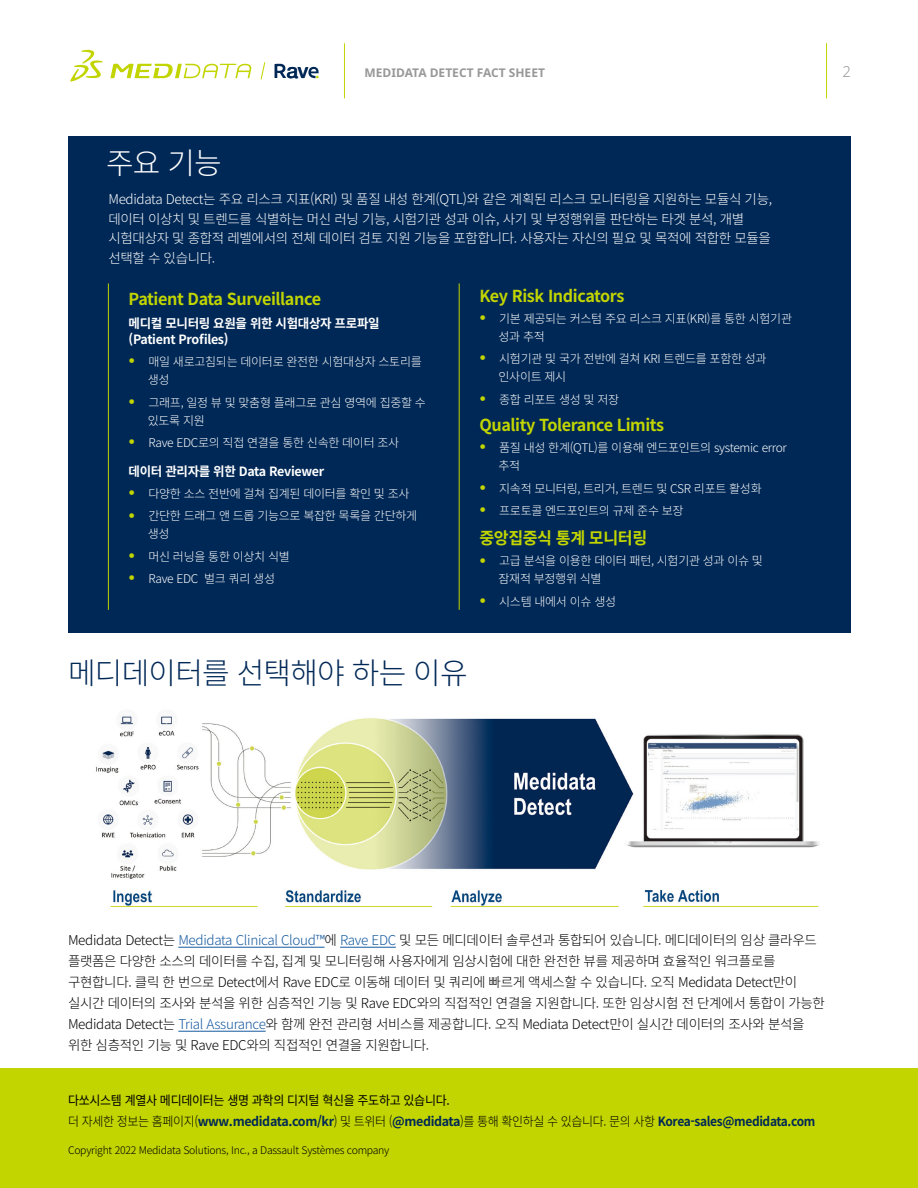
<style>
.page{position:relative;width:918px;height:1188px;background:#fff}
.page>*{position:absolute;margin:0;border:0;box-sizing:border-box;transform-origin:0 0}
.t1{font:300 30px "Noto Sans KR";letter-spacing:-.025em;color:#002856}
.H2__W{font:300 30px "Noto Sans KR";color:#fff}
.t2{font:700 16.5px "Noto Sans KR";letter-spacing:-.025em;color:#c2d500}
.t3{font:300 15px "Noto Sans";color:#98989a}
.Body{font:300 13.5px/21px "Noto Sans KR";letter-spacing:-.025em;color:#000}
.Body_W{font:300 13.5px/19.5px "Noto Sans KR";letter-spacing:-.025em;color:#fff}
.t4{font:700 12.75px/21px "Noto Sans KR";letter-spacing:-.03em;color:#002856}
.H_Lead{font:700 12.75px/16.5px "Noto Sans KR";letter-spacing:-.025em;color:#fff}
.t5{font:300 12px/18px "Noto Sans KR";letter-spacing:-.025em;color:#fff}
.t6{font:700 12px "Noto Sans";color:#98989a}
.t7{font:300 10.5px "Noto Sans KR";letter-spacing:-.025em;color:#000}
.s1{color:#15599f}
.s2{font-weight:400;color:#000}
.s3{font-weight:300;color:#000}
</style>
<div class="page">
<hr style="left:344px;top:43px;width:1px;height:55px;background:#c2d500">
<hr style="left:826px;top:43px;width:1px;height:55px;background:#c2d500">
<svg style="left:70px;top:50px;width:33px;height:32px"></svg>
<svg style="left:110px;top:64px;width:142px;height:14px"></svg>
<svg style="left:260px;top:62px;width:5px;height:18px"></svg>
<div style="left:68px;top:136px;width:782px;height:496px;background:#002856"></div>
<img style="left:96px;top:716px;width:724px;height:192px">
<hr style="left:178px;top:947px;width:147px;height:1px;background:#15599f">
<hr style="left:340px;top:947px;width:56px;height:1px;background:#15599f">
<hr style="left:178px;top:1031px;width:88px;height:1px;background:#15599f">
<div style="left:0;top:1069px;width:918px;height:119px;background:#c2d500"></div>
<hr style="left:108px;top:283px;width:1px;height:327px;background:#c2d500">
<hr style="left:459px;top:283px;width:1px;height:327px;background:#c2d500">
<svg style="left:275px;top:63px;width:44px;height:15px"></svg>
<p class="H2__W" style="left:106px;top:146px;width:117px">주요 기능</p>
<p class="t6" style="left:365px;top:66px;width:182px">MEDIDATA DETECT FACT SHEET</p>
<p class="t3" style="left:842px;top:63px;width:10px">2</p>
<p class="Body_W" style="left:108px;top:190px;width:665px">Medidata Detect는 주요 리스크 지표(KRI) 및 품질 내성 한계(QTL)와 같은 계획된 리스크 모니터링을 지원하는 모듈식 기능, 데이터 이상치 및 트렌드를 식별하는 머신 러닝 기능, 시험기관 성과 이슈, 사기 및 부정행위를 판단하는 타겟 분석, 개별 시험대상자 및 종합적 레벨에서의 전체 데이터 검토 지원 기능을 포함합니다. 사용자는 자신의 필요 및 목적에 적합한 모듈을 선택할 수 있습니다.</p>
<h3 class="t2" style="left:129px;top:290px;width:194px">Patient Data Surveillance</h3>
<p class="H_Lead" style="left:129px;top:315px;width:253px">메디컬 모니터링 요원을 위한 시험대상자 프로파일 (Patient Profiles)</p>
<p class="t5" style="left:148px;top:353px;width:276px">매일 새로고침되는 데이터로 완전한 시험대상자 스토리를 생성</p>
<p class="t5" style="left:148px;top:393px;width:280px">그래프, 일정 뷰 및 맞춤형 플래그로 관심 영역에 집중할 수 있도록 지원</p>
<p class="t5" style="left:148px;top:434px;width:252px">Rave EDC로의 직접 연결을 통한 신속한 데이터 조사</p>
<p class="H_Lead" style="left:129px;top:463px;width:197px">데이터 관리자를 위한 Data Reviewer</p>
<p class="t5" style="left:148px;top:485px;width:263px">다양한 소스 전반에 걸쳐 집계된 데이터를 확인 및 조사</p>
<p class="t5" style="left:148px;top:507px;width:271px">간단한 드래그 앤 드롭 기능으로 복잡한 목록을 간단하게 생성</p>
<p class="t5" style="left:148px;top:548px;width:143px">머신 러닝을 통한 이상치 식별</p>
<p class="t5" style="left:148px;top:570px;width:128px">Rave EDC 벌크 쿼리 생성</p>
<h3 class="t2" style="left:479px;top:286px;width:147px">Key Risk Indicators</h3>
<p class="t5" style="left:499px;top:310px;width:295px">기본 제공되는 커스텀 주요 리스크 지표(KRI)를 통한 시험기관 성과 추적</p>
<p class="t5" style="left:499px;top:350px;width:270px">시험기관 및 국가 전반에 걸쳐 KRI 트렌드를 포함한 성과 인사이트 제시</p>
<p class="t5" style="left:499px;top:390px;width:121px">종합 리포트 생성 및 저장</p>
<h3 class="t2" style="left:479px;top:415px;width:186px">Quality Tolerance Limits</h3>
<p class="t5" style="left:499px;top:439px;width:290px">품질 내성 한계(QTL)를 이용해 엔드포인트의 systemic error 추적</p>
<p class="t5" style="left:499px;top:479px;width:264px">지속적 모니터링, 트리거, 트렌드 및 CSR 리포트 활성화</p>
<p class="t5" style="left:499px;top:502px;width:186px">프로토콜 엔드포인트의 규제 준수 보장</p>
<h3 class="t2" style="left:479px;top:529px;width:169px">중앙집중식 통계 모니터링</h3>
<p class="t5" style="left:499px;top:552px;width:266px">고급 분석을 이용한 데이터 패턴, 시험기관 성과 이슈 및 잠재적 부정행위 식별</p>
<p class="t5" style="left:499px;top:593px;width:118px">시스템 내에서 이슈 생성</p>
<h2 class="t1" style="left:68px;top:656px;width:401px">메디데이터를 선택해야 하는 이유</h2>
<p class="Body" style="left:68px;top:930px;width:759px">Medidata Detect는 <span class="s1">Medidata Clinical Cloud™</span>에 <span class="s1">Rave EDC</span> 및 모든 메디데이터 솔루션과 통합되어 있습니다. 메디데이터의 임상 클라우드 플랫폼은 다양한 소스의 데이터를 수집, 집계 및 모니터링해 사용자에게 임상시험에 대한 완전한 뷰를 제공하며 효율적인 워크플로를 구현합니다. 클릭 한 번으로 Detect에서 Rave EDC로 이동해 데이터 및 쿼리에 빠르게 액세스할 수 있습니다. 오직 Medidata Detect만이 실시간 데이터의 조사와 분석을 위한 심층적인 기능 및 Rave EDC와의 직접적인 연결을 지원합니다. 또한 임상시험 전 단계에서 통합이 가능한 Medidata Detect는 <span class="s1">Trial Assurance</span>와 함께 완전 관리형 서비스를 제공합니다. 오직 Mediata Detect만이 실시간 데이터의 조사와 분석을 위한 심층적인 기능 및 Rave EDC와의 직접적인 연결을 지원합니다.</p>
<p class="t4" style="left:68px;top:1090px;width:749px"><span class="s2">다쏘시스템 계열사 메디데이터는 생명 과학의 디지털 혁신을 주도하고 있습니다.<br></span><span class="s3">더 자세한 정보는 홈페이지(</span>www.medidata.com/kr<span class="s3">) 및 트위터 (</span>@medidata<span class="s3">)를 통해 확인하실 수 있습니다. 문의 사항</span> Korea-sales@medidata.com</p>
<p class="t7" style="left:68px;top:1144px;width:323px">Copyright 2022 Medidata Solutions, Inc., a Dassault Systèmes company</p>
</div>
